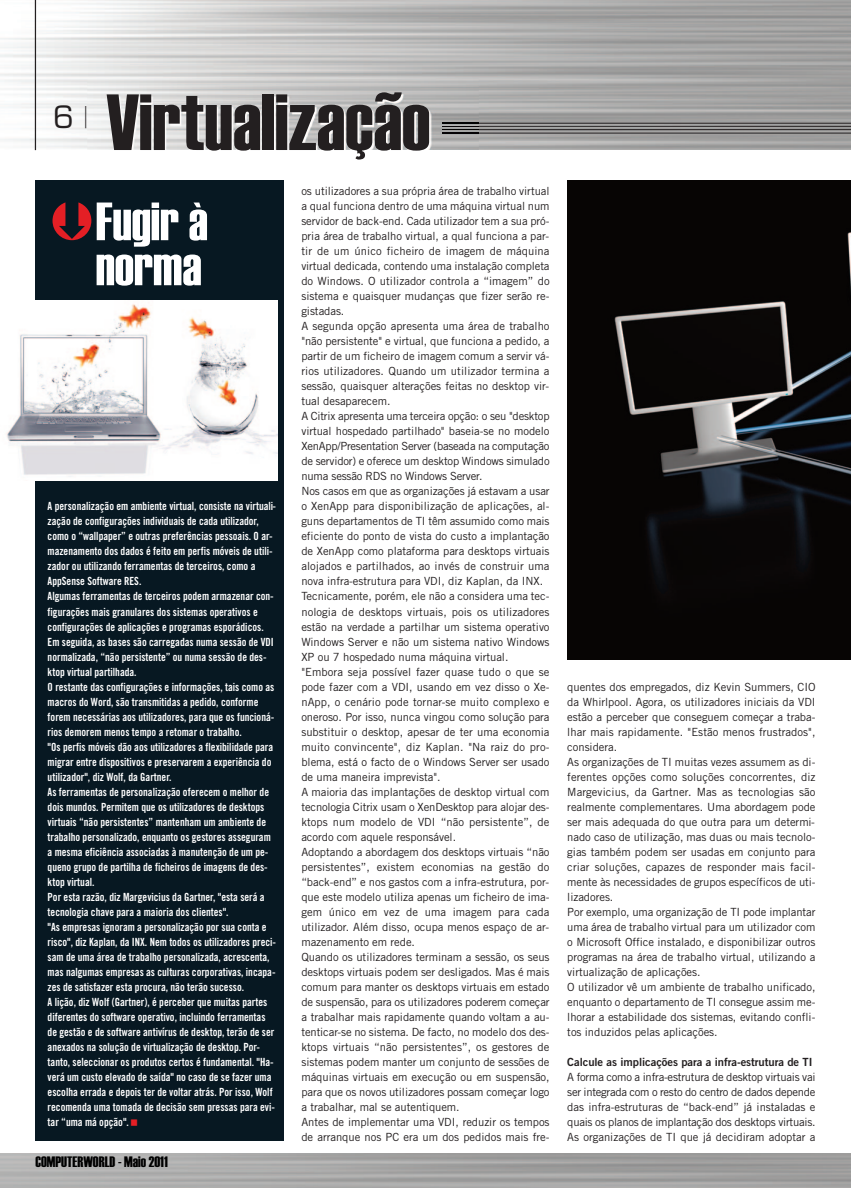
<style>
.page{position:relative;width:851px;height:1188px;background:#fff}
.page>*{position:absolute;margin:0;border:0;box-sizing:border-box;transform-origin:0 0}
.t1{font:79.38px "Haettenschweiler";color:#231f20}
.t2{font:53.75px/45px "Haettenschweiler";color:#fff}
.t3{font:30px "Eurostile LT Std";color:#231f20}
.t4{font:15.12px "Haettenschweiler";color:#000}
.t5{font:11.25px/15px "Trade Gothic LT Std";letter-spacing:-.005em;color:#231f20}
.t6{font:11.25px/15px "Trade Gothic LT Std Bd Cn 20";color:#fff;scale:.95 1}
.t7{font:11.25px "Trade Gothic LT Std Bd 2";letter-spacing:-.005em;color:#231f20}
.s1{font-stretch:condensed}
</style>
<div class="page">
<hr style="left:442px;top:123px;width:408px;height:1px;background:#231f20">
<hr style="left:442px;top:126px;width:408px;height:1px;background:#231f20">
<hr style="left:442px;top:129px;width:408px;height:1px;background:#231f20">
<hr style="left:442px;top:133px;width:408px;height:1px;background:#231f20">
<img style="left:87px;top:78px;width:392px;height:115px">
<img style="left:442px;top:123px;width:37px;height:1px">
<img style="left:442px;top:126px;width:37px;height:1px">
<img style="left:442px;top:129px;width:37px;height:1px">
<img style="left:442px;top:133px;width:37px;height:1px">
<hr style="left:35px;top:0;width:1px;height:150px;background:#231f20">
<div style="left:35px;top:180px;width:248px;height:960px;background:#071822"></div>
<img style="left:6px;top:300px;width:271px;height:180px">
<img style="left:567px;top:180px;width:283px;height:479px">
<h3 class="t3" style="left:53px;top:100px;width:36px">6 <span class="s1">|</span></h3>
<h1 class="t1" style="left:106px;top:94px;width:325px">Virtualização</h1>
<h2 class="t2" style="left:96px;top:202px;width:114px">Fugir à norma</h2>
<p class="t6" style="left:48px;top:499px;width:242px">A personalização em ambiente virtual, consiste na virtuali&shy;zação de configurações individuais de cada utilizador, como o “wallpaper” e outras preferências pessoais. O ar&shy;mazenamento dos dados é feito em perfis móveis de utili&shy;zador ou utilizando ferramentas de terceiros, como a AppSense Software RES.<br>Algumas ferramentas de terceiros podem armazenar con&shy;figurações mais granulares dos sistemas operativos e configurações de aplicações e programas esporádicos.<br>Em seguida, as bases são carregadas numa sessão de VDI normalizada, “não persistente” ou numa sessão de des&shy;ktop virtual partilhada.<br>O restante das configurações e informações, tais como as macros do Word, são transmitidas a pedido, conforme forem necessárias aos utilizadores, para que os funcioná&shy;rios demorem menos tempo a retomar o trabalho.<br>"Os perfis móveis dão aos utilizadores a flexibilidade para migrar entre dispositivos e preservarem a experiência do utilizador", diz Wolf, da Gartner.<br>As ferramentas de personalização oferecem o melhor de dois mundos. Permitem que os utilizadores de desktops virtuais “não persistentes” mantenham um ambiente de trabalho personalizado, enquanto os gestores asseguram a mesma eficiência associadas à manutenção de um pe&shy;queno grupo de partilha de ficheiros de imagens de des&shy;ktop virtual.<br>Por esta razão, diz Margevicius da Gartner, "esta será a tecnologia chave para a maioria dos clientes".<br>"As empresas ignoram a personalização por sua conta e risco", diz Kaplan, da INX. Nem todos os utilizadores preci&shy;sam de uma área de trabalho personalizada, acrescenta, mas nalgumas empresas as culturas corporativas, incapa&shy;zes de satisfazer esta procura, não terão sucesso.<br>A lição, diz Wolf (Gartner), é perceber que muitas partes diferentes do software operativo, incluindo ferramentas de gestão e de software antivírus de desktop, terão de ser anexados na solução de virtualização de desktop. Por&shy;tanto, seleccionar os produtos certos é fundamental. "Ha&shy;verá um custo elevado de saída" no caso de se fazer uma escolha errada e depois ter de voltar atrás. Por isso, Wolf recomenda uma tomada de decisão sem pressas para evi&shy;tar “uma má opção".</p>
<h3 class="t4" style="left:35px;top:1155px;width:134px">COMPUTERWORLD - Maio 2011</h3>
<p class="t5" style="left:301px;top:185px;width:250px">os utilizadores a sua própria área de trabalho virtual a qual funciona dentro de uma máquina virtual num servidor de back-end. Cada utilizador tem a sua pró&shy;pria área de trabalho virtual, a qual funciona a par&shy;tir de um único ficheiro de imagem de máquina virtual dedicada, contendo uma instalação completa do Windows. O utilizador controla a “imagem” do sistema e quaisquer mudanças que fizer serão re&shy;gistadas.<br>A segunda opção apresenta uma área de trabalho "não persistente" e virtual, que funciona a pedido, a partir de um ficheiro de imagem comum a servir vá&shy;rios utilizadores. Quando um utilizador termina a sessão, quaisquer alterações feitas no desktop vir&shy;tual desaparecem.<br>A Citrix apresenta uma terceira opção: o seu "desktop virtual hospedado partilhado" baseia-se no modelo XenApp/Presentation Server (baseada na computação de servidor) e oferece um desktop Windows simulado numa sessão RDS no Windows Server.<br>Nos casos em que as organizações já estavam a usar o XenApp para disponibilização de aplicações, al&shy;guns departamentos de TI têm assumido como mais eficiente do ponto de vista do custo a implantação de XenApp como plataforma para desktops virtuais alojados e partilhados, ao invés de construir uma nova infra-estrutura para VDI, diz Kaplan, da INX.<br>Tecnicamente, porém, ele não a considera uma tec&shy;nologia de desktops virtuais, pois os utilizadores estão na verdade a partilhar um sistema operativo Windows Server e não um sistema nativo Windows XP ou 7 hospedado numa máquina virtual. "Embora seja possível fazer quase tudo o que se pode fazer com a VDI, usando em vez disso o Xe&shy;nApp, o cenário pode tornar-se muito complexo e oneroso. Por isso, nunca vingou como solução para substituir o desktop, apesar de ter uma economia muito convincente", diz Kaplan. "Na raiz do pro&shy;blema, está o facto de o Windows Server ser usado de uma maneira imprevista".<br>A maioria das implantações de desktop virtual com tecnologia Citrix usam o XenDesktop para alojar des&shy;ktops num modelo de VDI “não persistente”, de acordo com aquele responsável.<br>Adoptando a abordagem dos desktops virtuais “não persistentes”, existem economias na gestão do “back-end” e nos gastos com a infra-estrutura, por&shy;que este modelo utiliza apenas um ficheiro de ima&shy;gem único em vez de uma imagem para cada utilizador. Além disso, ocupa menos espaço de ar&shy;mazenamento em rede.<br>Quando os utilizadores terminam a sessão, os seus desktops virtuais podem ser desligados. Mas é mais comum para manter os desktops virtuais em estado de suspensão, para os utilizadores poderem começar a trabalhar mais rapidamente quando voltam a au&shy;tenticar-se no sistema. De facto, no modelo dos des&shy;ktops virtuais “não persistentes”, os gestores de sistemas podem manter um conjunto de sessões de máquinas virtuais em execução ou em suspensão, para que os novos utilizadores possam começar logo a trabalhar, mal se autentiquem.<br>Antes de implementar uma VDI, reduzir os tempos de arranque nos PC era um dos pedidos mais fre-</p>
<p class="t5" style="left:567px;top:679px;width:250px">quentes dos empregados, diz Kevin Summers, CIO da Whirlpool. Agora, os utilizadores iniciais da VDI estão a perceber que conseguem começar a traba&shy;lhar mais rapidamente. "Estão menos frustrados", considera.<br>As organizações de TI muitas vezes assumem as di&shy;ferentes opções como soluções concorrentes, diz Margevicius, da Gartner. Mas as tecnologias são realmente complementares. Uma abordagem pode ser mais adequada do que outra para um determi&shy;nado caso de utilização, mas duas ou mais tecnolo&shy;gias também podem ser usadas em conjunto para criar soluções, capazes de responder mais facil&shy;mente às necessidades de grupos específicos de uti&shy;lizadores.<br>Por exemplo, uma organização de TI pode implantar uma área de trabalho virtual para um utilizador com o Microsoft Office instalado, e disponibilizar outros programas na área de trabalho virtual, utilizando a virtualização de aplicações.<br>O utilizador vê um ambiente de trabalho unificado, enquanto o departamento de TI consegue assim me&shy;lhorar a estabilidade dos sistemas, evitando confli&shy;tos induzidos pelas aplicações.</p>
<p class="t7" style="left:567px;top:1057px;width:246px">Calcule as implicações para a infra-estrutura de TI</p>
<p class="t5" style="left:567px;top:1069px;width:250px;text-align:justify">A forma como a infra-estrutura de desktop virtuais vai ser integrada com o resto do centro de dados depende das infra-estruturas de “back-end” já instaladas e quais os planos de implantação dos desktops virtuais.<br>As organizações de TI que já decidiram adoptar a</p>
</div>
